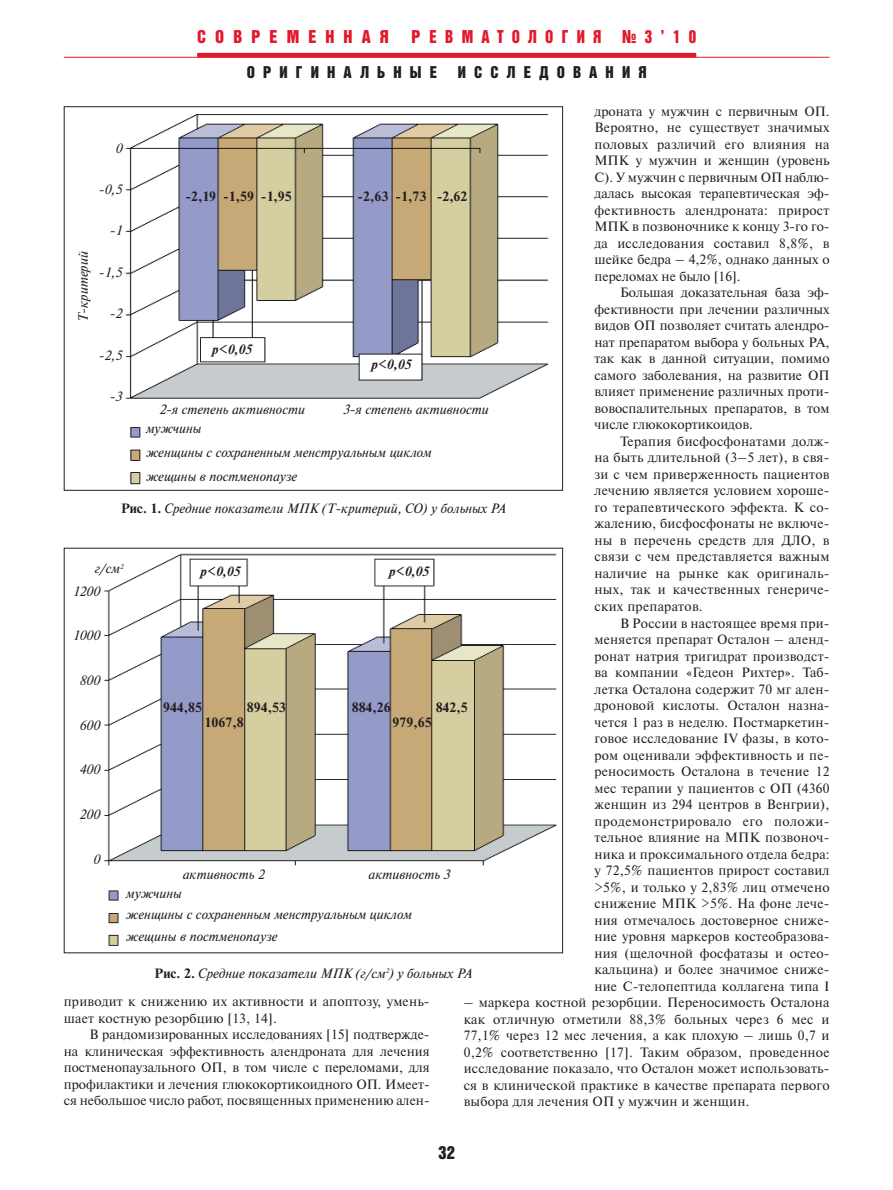
<style>
.page{position:relative;width:893px;height:1190px;background:#fff}
.page>*{position:absolute;margin:0;border:0;box-sizing:border-box;transform-origin:0 0}
.t1{font:18px "Bastion Kontrast";letter-spacing:.505em;color:#e2192b}
.t2{font:18px "Bastion Kontrast";color:#231f20}
.t3{font:16.5px "Bastion Kontrast";letter-spacing:.495em;color:#231f20}
.t4{font:13.5px/16.5px "Newton C";letter-spacing:.015em;color:#231f20;text-align:justify}
.t5{font:italic 13.5px/21.6px "Newton C";color:#231f20}
.t6{font:700 13.5px "Newton C";color:#231f20}
.t7{font:italic 700 13.5px "Newton C";color:#231f20}
.s1{font-weight:700;font-style:normal}
</style>
<div class="page">
<hr style="left:64px;top:57px;width:765px;height:1px;background:#e2192b">
<hr style="left:197px;top:53px;width:499px;height:4px;background:#e2192b">
<img style="left:104px;top:553px;width:453px;height:393px">
<img style="left:125px;top:114px;width:424px;height:371px">
<h1 class="t1" style="left:197px;top:30px;width:193px">СОВPEМЕННАЯ</h1>
<h1 class="t1" style="left:411px;top:30px;width:286px">РЕВМАТОЛОГИЯ №3’10</h1>
<p class="t3" style="left:247px;top:66px;width:401px">ОРИГИНАЛЬНЫЕ ИССЛЕДОВАНИЯ</p>
<p class="t4" style="left:594px;top:104px;width:236px">дроната у мужчин с первичным ОП.<br>Вероятно, не существует значимых половых различий его влияния на МПК у мужчин и женщин (уровень С). У мужчин с первичным ОП наблю&shy;далась высокая терапевтическая эф&shy;фективность алендроната: прирост МПК в позвоночнике к концу 3-го го&shy;да исследования составил 8,8%, в шейке бедра – 4,2%, однако данных о переломах не было [16].</p>
<p class="t4" style="left:594px;top:285px;width:236px;text-indent:26px">Большая доказательная база эф&shy;фективности при лечении различных видов ОП позволяет считать алендро&shy;нат препаратом выбора у больных РА, так как в данной ситуации, помимо самого заболевания, на развитие ОП влияет применение различных проти&shy;вовоспалительных препаратов, в том числе глюкокортикоидов.</p>
<p class="t4" style="left:594px;top:434px;width:236px;text-indent:26px">Терапия бисфосфонатами долж&shy;на быть длительной (3–5 лет), в свя&shy;зи с чем приверженность пациентов лечению является условием хороше&shy;го терапевтического эффекта. К со&shy;жалению, бисфосфонаты не включе&shy;ны в перечень средств для ДЛО, в связи с чем представляется важным наличие на рынке как оригиналь&shy;ных, так и качественных генериче&shy;ских препаратов.</p>
<p class="t4" style="left:594px;top:615px;width:236px;text-indent:26px">В России в настоящее время при&shy;меняется препарат Осталон – аленд&shy;ронат натрия тригидрат производст&shy;ва компании «Гедеон Рихтер». Таб&shy;летка Осталона содержит 70 мг ален&shy;дроновой кислоты. Осталон назна&shy;чется 1 раз в неделю. Постмаркетин&shy;говое исследование IV фазы, в кото&shy;ром оценивали эффективность и пе&shy;реносимость Осталона в течение 12 мес терапии у пациентов с ОП (4360 женщин из 294 центров в Венгрии), продемонстрировало его положи&shy;тельное влияние на МПК позвоноч&shy;ника и проксимального отдела бедра: у 72,5% пациентов прирост составил &gt;5%, и только у 2,83% лиц отмечено снижение МПК &gt;5%. На фоне лече&shy;ния отмечалось достоверное сниже&shy;ние уровня маркеров костеобразова&shy;ния (щелочной фосфатазы и остео&shy;кальцина) и более значимое сниже&shy;ние С-телопептида коллагена типа I</p>
<p class="t4" style="left:463px;top:995px;width:367px">– маркера костной резорбции. Переносимость Осталона как отличную отметили 88,3% больных через 6 мес и 77,1% через 12 мес лечения, а как плохую – лишь 0,7 и 0,2% соответственно [17]. Таким образом, проведенное исследование показало, что Осталон может использовать&shy;ся в клинической практике в качестве препарата первого выбора для лечения ОП у мужчин и женщин.</p>
<p class="t5" style="left:115px;top:138px;width:8px">0</p>
<p class="t5" style="left:99px;top:180px;width:25px">-0,5</p>
<p class="t5" style="left:110px;top:221px;width:14px">-1</p>
<p class="t5" style="left:99px;top:263px;width:25px">-1,5</p>
<p class="t5" style="left:110px;top:304px;width:14px">-2</p>
<p class="t5" style="left:99px;top:345px;width:25px">-2,5</p>
<p class="t5" style="left:110px;top:387px;width:14px">-3</p>
<p class="t6" style="left:185px;top:191px;width:108px">-2,19 -1,59 -1,95</p>
<p class="t6" style="left:357px;top:191px;width:111px">-2,63 -1,73 -2,62</p>
<p class="t5" style="left:74px;top:322px;width:72px;rotate:-90deg">Т-критерий</p>
<p class="t7" style="left:212px;top:344px;width:41px">p&lt;0,05</p>
<p class="t7" style="left:371px;top:359px;width:41px">p&lt;0,05</p>
<p class="t5" style="left:159px;top:400px;width:147px">2-я степень активности</p>
<p class="t5" style="left:343px;top:400px;width:147px">3-я степень активности</p>
<p class="t5" style="left:146px;top:418px;width:287px;line-height:23.5px">мужчины<br>женщины с сохраненным менструальным циклом жещины в постменопаузе</p>
<p class="t5" style="left:121px;top:498px;width:386px"><span class="s1">Рис. 1.</span> Средние показатели МПК (Т-критерий, СО) у больных РА</p>
<p class="t5" style="left:73px;top:559px;width:52px;line-height:22.4px;text-indent:22px">г/см<sup>2<br></sup>1200</p>
<p class="t5" style="left:73px;top:626px;width:29px">1000</p>
<p class="t5" style="left:79px;top:671px;width:22px">800</p>
<p class="t5" style="left:79px;top:715px;width:22px">600</p>
<p class="t5" style="left:80px;top:760px;width:22px">400</p>
<p class="t5" style="left:79px;top:805px;width:22px">200</p>
<p class="t5" style="left:93px;top:849px;width:8px">0</p>
<p class="t7" style="left:200px;top:566px;width:41px">p&lt;0,05</p>
<p class="t7" style="left:389px;top:566px;width:41px">p&lt;0,05</p>
<p class="t6" style="left:163px;top:702px;width:40px">944,85</p>
<p class="t6" style="left:247px;top:702px;width:40px">894,53</p>
<p class="t6" style="left:352px;top:702px;width:40px">884,26</p>
<p class="t6" style="left:435px;top:702px;width:34px">842,5</p>
<p class="t6" style="left:204px;top:717px;width:41px">1067,8</p>
<p class="t6" style="left:392px;top:717px;width:41px">979,65</p>
<p class="t5" style="left:183px;top:864px;width:83px">активность 2</p>
<p class="t5" style="left:368px;top:864px;width:83px">активность 3</p>
<p class="t5" style="left:126px;top:883px;width:287px">мужчины<br>женщины с сохраненным менструальным циклом жещины в постменопаузе</p>
<p class="t5" style="left:155px;top:963px;width:319px"><span class="s1">Рис. 2.</span> Средние показатели МПК (г/см<sup>2</sup>) у больных РА</p>
<p class="t4" style="left:64px;top:994px;width:367px">приводит к снижению их активности и апоптозу, умень&shy;шает костную резорбцию [13, 14].</p>
<p class="t4" style="left:64px;top:1027px;width:367px;text-indent:26px">В рандомизированных исследованиях [15] подтвержде&shy;на клиническая эффективность алендроната для лечения постменопаузального ОП, в том числе с переломами, для профилактики и лечения глюкокортикоидного ОП. Имеет&shy;ся небольшое число работ, посвященных применению ален-</p>
<h1 class="t2" style="left:438px;top:1145px;width:18px">32</h1>
</div>
